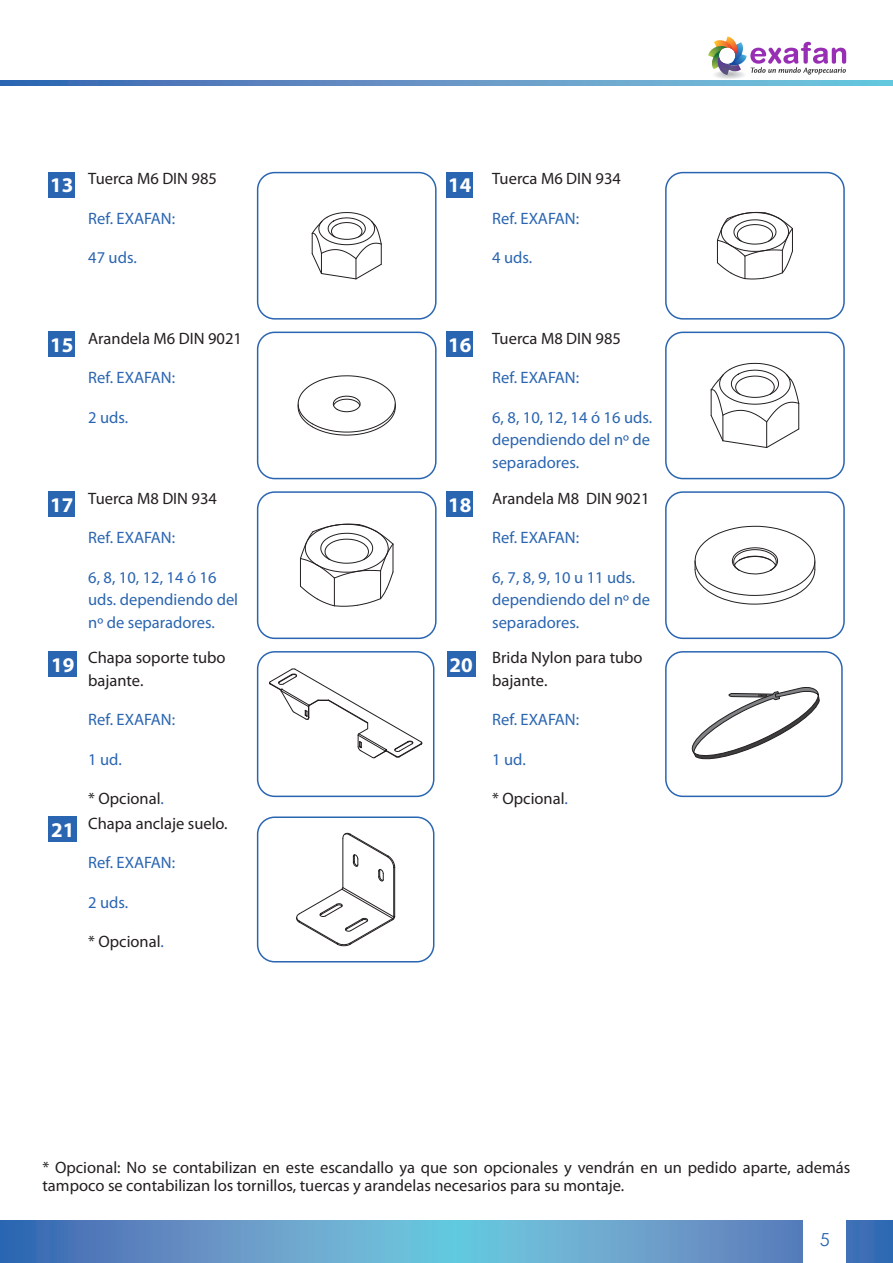
<style>
.page{position:relative;width:893px;height:1263px;background:#fff}
.page>*{position:absolute;margin:0;border:0;box-sizing:border-box;transform-origin:0 0}
._01__Normal{font:700 21px "Myriad Pro";color:#fff}
.t1{font:18px "Century Gothic";color:#2a65b1}
._01__Normal-2{font:16.5px/22.5px "Myriad Pro";color:#231f20}
._01__Normal-3{font:16.5px/22.5px "Myriad Pro";color:#2a65b1}
.s1{color:#2a65b1}
</style>
<div class="page">
<svg style="left:1px;top:1220px;width:892px;height:43px;background:#609ac8"></svg>
<svg style="left:1px;top:81px;width:892px;height:4px;background:#5e96c6"></svg>
<div style="left:804px;top:1218px;width:42px;height:45px;background:#fff"></div>
<hr style="left:0;top:1220px;width:1px;height:43px;background:#2a65b1">
<div style="left:714px;top:71px;width:31px;height:8px;background:#f5f5f6;border-radius:50%"></div>
<div style="left:716px;top:71px;width:27px;height:7px;background:#eeeeef;border-radius:50%"></div>
<div style="left:716px;top:71px;width:26px;height:7px;background:#ececee;border-radius:50%"></div>
<div style="left:717px;top:71px;width:25px;height:7px;background:#e6e7e9;border-radius:50%"></div>
<div style="left:718px;top:72px;width:23px;height:6px;background:#e1e2e4;border-radius:50%"></div>
<div style="left:719px;top:72px;width:21px;height:5px;background:#dddee0;border-radius:50%"></div>
<div style="left:721px;top:72px;width:17px;height:5px;background:#d5d6d8;border-radius:50%"></div>
<svg style="left:708px;top:37px;width:138px;height:39px"></svg>
<div style="left:49px;top:172px;width:26px;height:25px;background:#2a65b1"></div>
<svg style="left:312px;top:212px;width:70px;height:67px"></svg>
<div style="left:257px;top:172px;width:180px;height:148px;border:2px solid #2a65b1;border-radius:17px"></div>
<div style="left:447px;top:172px;width:26px;height:25px;background:#2a65b1"></div>
<svg style="left:717px;top:212px;width:76px;height:67px"></svg>
<div style="left:665px;top:172px;width:180px;height:148px;border:2px solid #2a65b1;border-radius:17px"></div>
<div style="left:49px;top:332px;width:26px;height:25px;background:#2a65b1"></div>
<svg style="left:298px;top:376px;width:98px;height:59px"></svg>
<div style="left:257px;top:332px;width:180px;height:147px;border:2px solid #2a65b1;border-radius:17px"></div>
<div style="left:447px;top:332px;width:26px;height:25px;background:#2a65b1"></div>
<svg style="left:711px;top:363px;width:88px;height:85px"></svg>
<div style="left:665px;top:332px;width:180px;height:147px;border:2px solid #2a65b1;border-radius:17px"></div>
<div style="left:49px;top:491px;width:26px;height:26px;background:#2a65b1"></div>
<svg style="left:300px;top:524px;width:94px;height:82px"></svg>
<div style="left:257px;top:491px;width:180px;height:148px;border:2px solid #2a65b1;border-radius:17px"></div>
<div style="left:447px;top:491px;width:26px;height:26px;background:#2a65b1"></div>
<svg style="left:695px;top:526px;width:121px;height:78px"></svg>
<div style="left:665px;top:491px;width:180px;height:148px;border:2px solid #2a65b1;border-radius:17px"></div>
<div style="left:49px;top:651px;width:28px;height:26px;background:#2a65b1"></div>
<svg style="left:269px;top:669px;width:154px;height:89px"></svg>
<div style="left:257px;top:651px;width:177px;height:146px;border:2px solid #2a65b1;border-radius:17px"></div>
<div style="left:447px;top:651px;width:29px;height:26px;background:#2a65b1"></div>
<svg style="left:691px;top:687px;width:128px;height:73px"></svg>
<div style="left:665px;top:651px;width:178px;height:146px;border:2px solid #2a65b1;border-radius:17px"></div>
<div style="left:49px;top:816px;width:28px;height:26px;background:#2a65b1"></div>
<hr style="left:394px;top:867px;width:1px;height:49px;background:#231f20">
<hr style="left:393px;top:868px;width:1px;height:49px;background:#231f20">
<hr style="left:343px;top:838px;width:1px;height:49px;background:#231f20">
<svg style="left:343px;top:833px;width:52px;height:48px"></svg>
<svg style="left:296px;top:887px;width:99px;height:59px"></svg>
<div style="left:257px;top:816px;width:177px;height:146px;border:2px solid #2a65b1;border-radius:17px"></div>
<p class="_01__Normal" style="left:50px;top:172px;width:25px">13</p>
<p class="_01__Normal-2" style="left:88px;top:167px;width:130px">Tuerca M6 DIN 985</p>
<p class="_01__Normal-3" style="left:88px;top:207px;width:89px">Ref. EXAFAN:</p>
<p class="_01__Normal-3" style="left:88px;top:246px;width:50px">47 uds.</p>
<p class="_01__Normal" style="left:50px;top:331px;width:25px">15</p>
<p class="_01__Normal-2" style="left:88px;top:327px;width:155px">Arandela M6 DIN 9021</p>
<p class="_01__Normal-3" style="left:88px;top:366px;width:89px">Ref. EXAFAN:</p>
<p class="_01__Normal-3" style="left:88px;top:406px;width:42px">2 uds.</p>
<p class="_01__Normal" style="left:50px;top:491px;width:25px">17</p>
<p class="_01__Normal-2" style="left:88px;top:487px;width:130px">Tuerca M8 DIN 934</p>
<p class="_01__Normal-3" style="left:88px;top:526px;width:89px">Ref. EXAFAN:</p>
<p class="_01__Normal-3" style="left:88px;top:566px;width:151px">6, 8, 10, 12, 14 ó 16 uds. dependiendo del nº de separadores.</p>
<p class="_01__Normal" style="left:51px;top:651px;width:25px">19</p>
<p class="_01__Normal-2" style="left:88px;top:646px;width:139px">Chapa soporte tubo bajante.</p>
<p class="_01__Normal-3" style="left:88px;top:708px;width:89px">Ref. EXAFAN:</p>
<p class="_01__Normal-3" style="left:88px;top:748px;width:35px">1 ud.</p>
<p class="_01__Normal-2" style="left:88px;top:787px;width:77px">* Opcional<span class="s1">.</span></p>
<p class="_01__Normal" style="left:51px;top:816px;width:25px">21</p>
<p class="_01__Normal-2" style="left:88px;top:812px;width:141px">Chapa anclaje suelo.</p>
<p class="_01__Normal-3" style="left:88px;top:851px;width:89px">Ref. EXAFAN:</p>
<p class="_01__Normal-3" style="left:88px;top:891px;width:42px">2 uds.</p>
<p class="_01__Normal-2" style="left:88px;top:930px;width:77px">* Opcional<span class="s1">.</span></p>
<p class="_01__Normal" style="left:448px;top:172px;width:25px">14</p>
<p class="_01__Normal-2" style="left:492px;top:167px;width:130px">Tuerca M6 DIN 934</p>
<p class="_01__Normal-3" style="left:492px;top:207px;width:89px">Ref. EXAFAN:</p>
<p class="_01__Normal-3" style="left:492px;top:246px;width:42px">4 uds.</p>
<p class="_01__Normal" style="left:448px;top:331px;width:25px">16</p>
<p class="_01__Normal-2" style="left:492px;top:327px;width:130px">Tuerca M8 DIN 985</p>
<p class="_01__Normal-3" style="left:492px;top:366px;width:89px">Ref. EXAFAN:</p>
<p class="_01__Normal-3" style="left:492px;top:406px;width:162px">6, 8, 10, 12, 14 ó 16 uds. dependiendo del nº de separadores.</p>
<p class="_01__Normal" style="left:448px;top:491px;width:25px">18</p>
<p class="_01__Normal-2" style="left:492px;top:487px;width:159px">Arandela M8 DIN 9021</p>
<p class="_01__Normal-3" style="left:492px;top:526px;width:89px">Ref. EXAFAN:</p>
<p class="_01__Normal-3" style="left:492px;top:566px;width:159px">6, 7, 8, 9, 10 u 11 uds. dependiendo del nº de separadores.</p>
<p class="_01__Normal" style="left:450px;top:651px;width:25px">20</p>
<p class="_01__Normal-2" style="left:492px;top:646px;width:152px">Brida Nylon para tubo bajante.</p>
<p class="_01__Normal-3" style="left:492px;top:708px;width:89px">Ref. EXAFAN:</p>
<p class="_01__Normal-3" style="left:492px;top:748px;width:35px">1 ud.</p>
<p class="_01__Normal-2" style="left:492px;top:787px;width:77px">* Opcional<span class="s1">.</span></p>
<p class="_01__Normal-2" style="left:43px;top:1158px;width:809px;line-height:18px">* Opcional: No se contabilizan en este escandallo ya que son opcionales y vendrán en un pedido aparte, además tampoco se contabilizan los tornillos, tuercas y arandelas necesarios para su montaje.</p>
<p class="t1" style="left:820px;top:1227px;width:11px">5</p>
</div>
